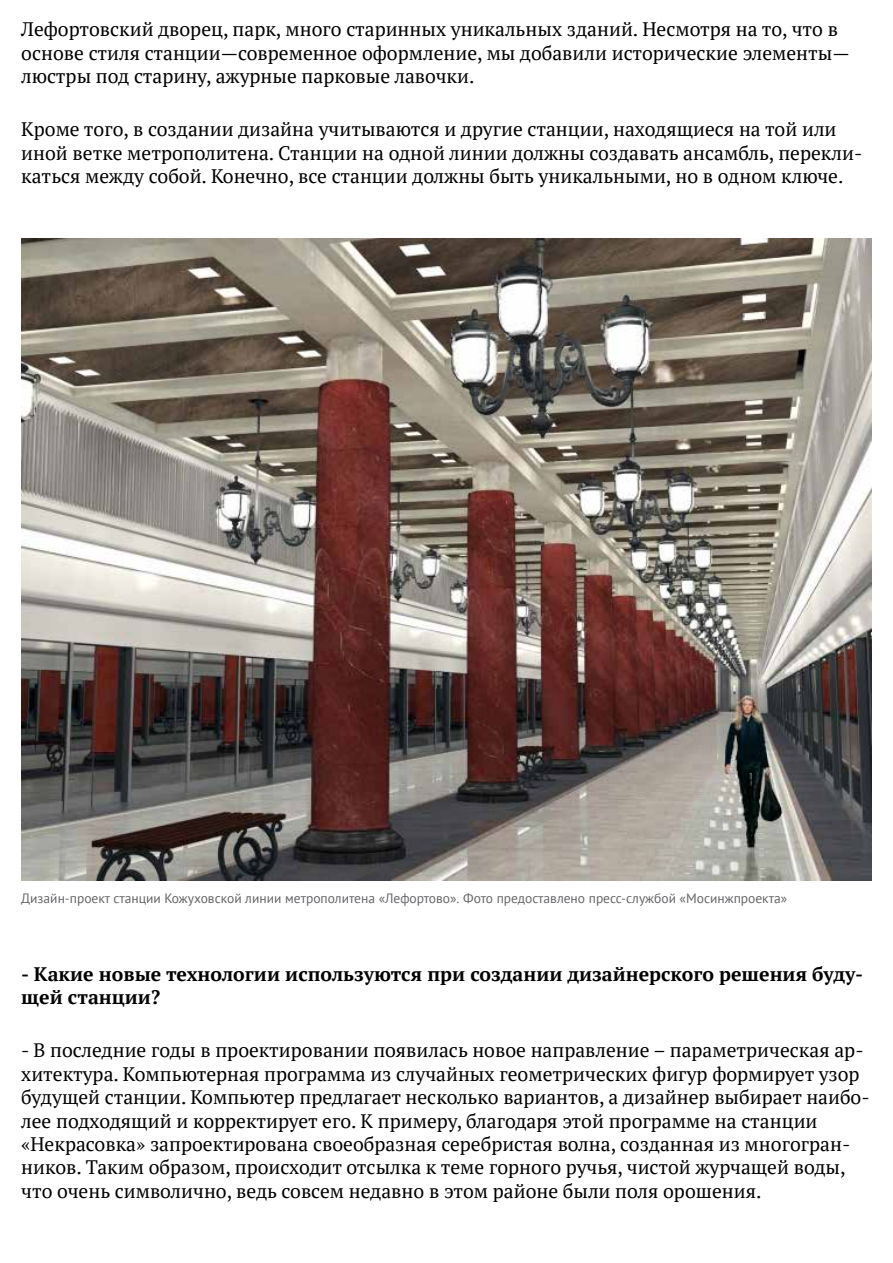
<style>
.page{position:relative;width:893px;height:1263px;background:#fff}
.page>*{position:absolute;margin:0;border:0;box-sizing:border-box;transform-origin:0 0}
.t1{font:19.5px/23.4px "PT Serif";color:#000}
.t2{font:700 19.5px "PT Serif";color:#000}
.t3{font:13.5px "PT Sans";color:#636466}
</style>
<div class="page">
<img style="left:21px;top:238px;width:851px;height:642px">
<p class="t1" style="left:21px;top:17px;width:830px">Лефортовский дворец, парк, много старинных уникальных зданий. Несмотря на то, что в основе стиля станции—современное оформление, мы добавили исторические элементы— люстры под старину, ажурные парковые лавочки.</p>
<p class="t1" style="left:21px;top:117px;width:817px">Кроме того в, создании дизайна учитываются и другие станции, находящиеся на той или</p>
<p class="t1" style="left:21px;top:164px;width:824px">каться между собой. Конечно, все станции должны быть уникальными, но в одном ключе.</p>
<p class="t1" style="left:21px;top:141px;width:843px">иной ветке метрополитена. Станции на одной линии должны создавать ансамбль, перекли-</p>
<p class="t3" style="left:21px;top:890px;width:767px">Дизайн-проект станции Кожуховской линии метрополитена «Лефортово .» Фото предоставлено пресс-службой «Мосинжпроекта«</p>
<p class="t2" style="left:21px;top:961px;width:843px">- Какие новые технологии используются при создании дизайнерского решения буду-</p>
<p class="t2" style="left:21px;top:984px;width:141px">щей станции?</p>
<p class="t1" style="left:21px;top:1038px;width:844px">В- последние годы в проектировании появилась новое направление – параметрическая ар-</p>
<p class="t1" style="left:21px;top:1062px;width:840px">хитектура. Компьютерная программа из случайных геометрических фигур формирует узор</p>
<p class="t1" style="left:21px;top:1085px;width:850px">будущей станции. Компьютер предлагает несколько вариантов а, дизайнер выбирает наибо-</p>
<p class="t1" style="left:21px;top:1109px;width:798px">лее подходящий и корректирует его К. примеру, благодаря этой программе на станции</p>
<p class="t1" style="left:21px;top:1132px;width:831px">«Некрасовка» запроектирована своеобразная серебристая волна, созданная из многогран-</p>
<p class="t1" style="left:21px;top:1179px;width:742px">что очень символично, ведь совсем недавно в этом районе были поля орошения.</p>
<p class="t1" style="left:21px;top:1155px;width:826px">ников. Таким образом, происходит отсылка к теме горного ручья, чистой журчащей воды,</p>
</div>
